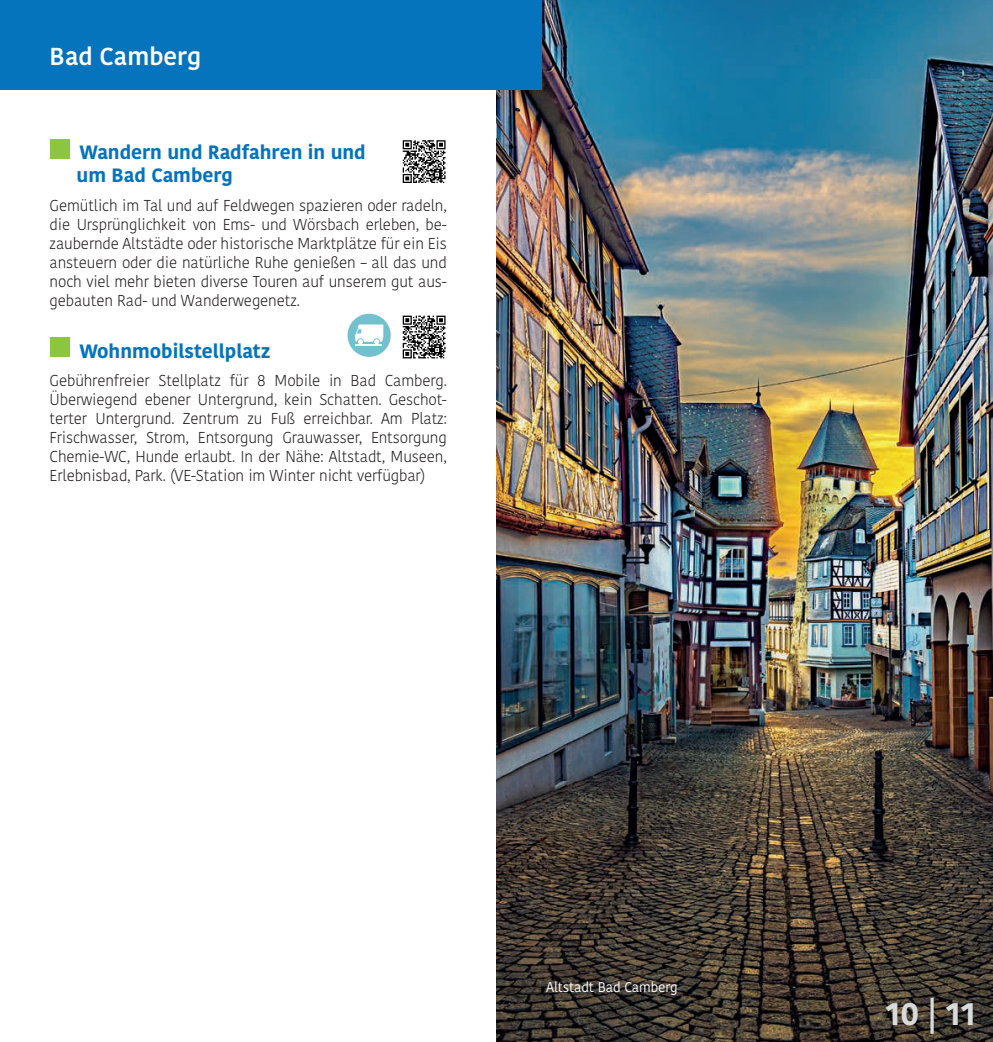
<style>
.page{position:relative;width:993px;height:1042px;background:#fff}
.page>*{position:absolute;margin:0;border:0;box-sizing:border-box;transform-origin:0 0}
.t1{font:700 31.5px "Kohinoor Bangla";color:#d9dadc}
.t2{font:600 24.5px "Kohinoor Bangla";color:#fff}
.t3{font:700 19.25px/23.1px "Kohinoor Bangla";color:#0574bc}
.t4{font:300 15.75px/18.9px "Kohinoor Bangla";letter-spacing:-.01em;color:#231f20;text-align:justify}
.t5{font:14px "Kohinoor Bangla";letter-spacing:-.01em;color:#fff}
</style>
<div class="page">
<img style="left:496px;top:0;width:496px;height:1042px">
<div style="left:347px;top:314px;width:43px;height:43px;background:#73c0cf;border-radius:50%"></div>
<div style="left:0;top:0;width:541px;height:90px;background:#0574bc"></div>
<div style="left:50px;top:139px;width:19px;height:20px;background:#8bc63e"></div>
<div style="left:50px;top:337px;width:19px;height:20px;background:#8bc63e"></div>
<svg style="left:445px;top:140px;width:1px;height:40px"></svg>
<svg style="left:402px;top:140px;width:43px;height:43px"></svg>
<svg style="left:402px;top:315px;width:44px;height:44px"></svg>
<svg style="left:402px;top:316px;width:43px;height:42px"></svg>
<svg style="left:355px;top:324px;width:28px;height:20px"></svg>
<hr style="left:355px;top:344px;width:26px;height:2px;background:#fff">
<p class="t2" style="left:50px;top:36px;width:153px">Bad Camberg</p>
<p class="t3" style="left:77px;top:140px;width:290px">Wandern und Radfahren in und um Bad Camberg</p>
<p class="t4" style="left:50px;top:196px;width:398px">Gemütlich im Tal und auf Feldwegen spazieren oder radeln, die Ursprünglichkeit von Ems- und Wörsbach erleben, be&shy;zaubernde Altstädte oder historische Marktplätze für ein Eis ansteuern oder die natürliche Ruhe genießen – all das und noch viel mehr bieten diverse Touren auf unserem gut aus&shy;gebauten Rad- und Wanderwegenetz.</p>
<p class="t3" style="left:79px;top:338px;width:192px">Wohnmobilstellplatz</p>
<p class="t4" style="left:50px;top:371px;width:398px">Gebührenfreier Stellplatz für 8 Mobile in Bad Camberg.<br>Überwiegend ebener Untergrund, kein Schatten. Geschot&shy;terter Untergrund. Zentrum zu Fuß erreichbar. Am Platz:<br>Frischwasser, Strom, Entsorgung Grauwasser, Entsorgung Chemie-WC, Hunde erlaubt. In der Nähe: Altstadt, Museen, Erlebnisbad, Park. (VE-Station im Winter nicht verfügbar)</p>
<p class="t5" style="left:546px;top:976px;width:133px">Altstadt Bad Camberg</p>
<p class="t1" style="left:885px;top:986px;width:92px">10 | 11</p>
</div>
